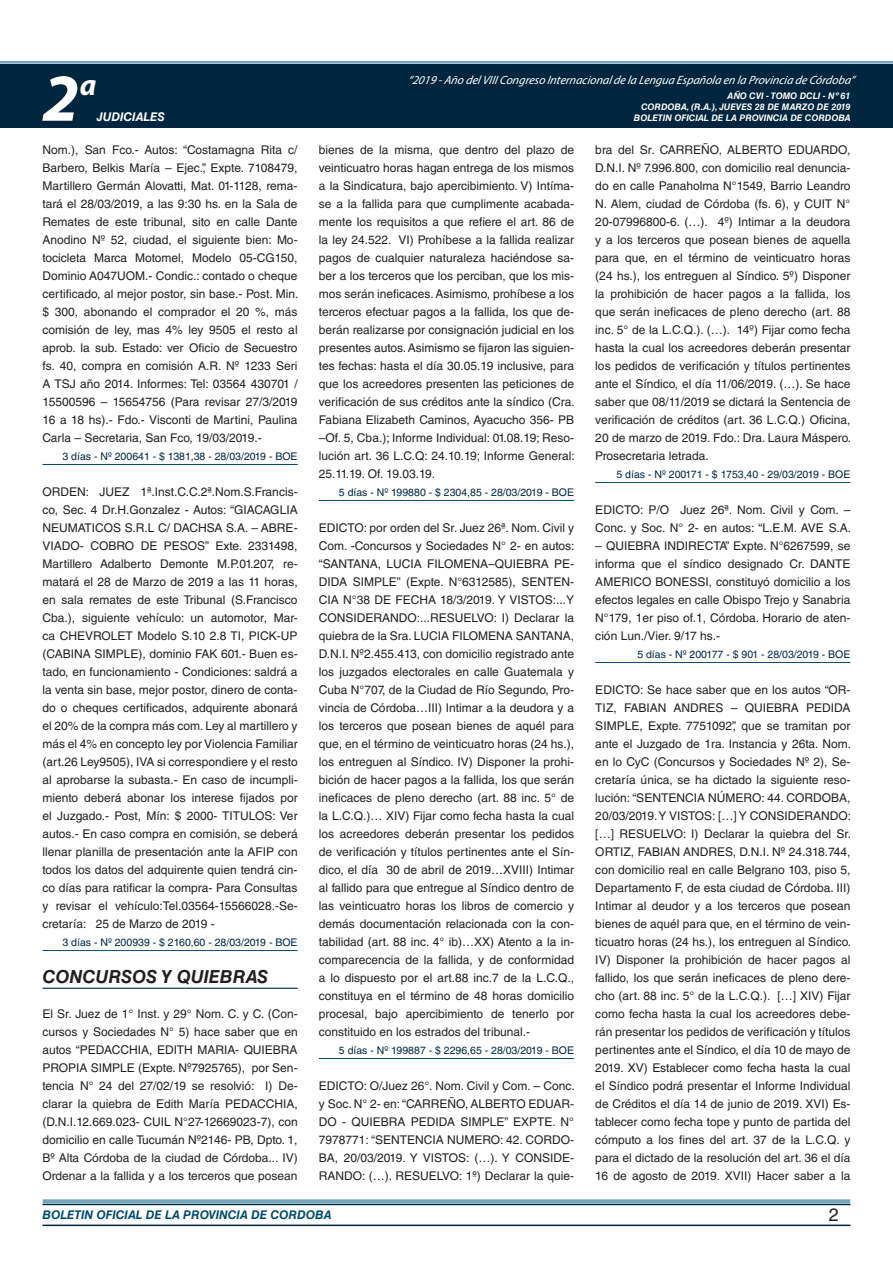
<style>
.page{position:relative;width:893px;height:1263px;background:#fff}
.page>*{position:absolute;margin:0;border:0;box-sizing:border-box;transform-origin:0 0}
.t1{font:italic 700 67.5px "Myriad Pro";color:#fff}
.t2{font:italic 700 30px "Myriad Pro";color:#fff}
.t3{font:italic 700 18px "Helvetica LT Std";color:#231f20}
.t4{font:18px "Helvetica LT Std";color:#231f20}
.t5{font:12px/18px "Helvetica LT Std";color:#231f20;text-align:justify}
.t6{font:italic 12px "Myriad Pro";color:#fff}
.t7{font:italic 700 12px "Helvetica LT Std";color:#004b6c}
.t8{font:italic 700 12px "Helvetica LT Std";color:#fff}
.t9{font:10.5px "Helvetica LT Std";color:#00263f}
.t10{font:italic 700 9px/10.8px "Helvetica LT Std";color:#fff;text-align:right}
</style>
<div class="page">
<div style="left:0;top:61px;width:893px;height:6px;background:#fff;opacity:.75"></div>
<div style="left:0;top:64px;width:893px;height:64px;background:#00263f"></div>
<hr style="left:43px;top:1224px;width:807px;height:2px;background:#00263f">
<div style="left:42px;top:1198px;width:809px;height:8px;background:#fff;opacity:.75"></div>
<hr style="left:43px;top:464px;width:255px;height:1px;background:#004b6c">
<hr style="left:43px;top:950px;width:255px;height:1px;background:#004b6c">
<hr style="left:43px;top:988px;width:255px;height:1px;background:#00263f">
<hr style="left:319px;top:500px;width:255px;height:1px;background:#004b6c">
<hr style="left:319px;top:1058px;width:255px;height:1px;background:#004b6c">
<hr style="left:595px;top:482px;width:255px;height:1px;background:#004b6c">
<hr style="left:595px;top:662px;width:255px;height:1px;background:#004b6c">
<h2 class="t2" style="left:80px;top:66px;width:18px">a</h2>
<p class="t6" style="left:408px;top:72px;width:448px">“2019 -Año delVIIICongreso Internacionalde la Lengua Esp añola en la Provincia de Córdoba”</p>
<h1 class="t1" style="left:43px;top:54px;width:38px">2</h1>
<p class="t10" style="left:641px;top:91px;width:211px">AÑO CVI - TOMO DCLI - Nº 61<br>CORDOBA, (R.A.), JUEVES 28 DE MARZO DE 2019</p>
<p class="t8" style="left:97px;top:110px;width:70px">JUDICIALES</p>
<p class="t10" style="left:634px;top:112px;width:218px">BOLETIN OFICIAL DE LA PROVINCIA DE CORDOBA</p>
<p class="t5" style="left:43px;top:141px;width:257px">Nom.), San Fco.- Autos: “Costamagna Rita c/ Barbero, Belkis María – Ejec.”, Expte. 7108479, Martillero Germán Alovatti, Mat. 01-1128, rema&shy;tará el 28/03/2019, a las 9:30 hs. en la Sala de Remates de este tribunal, sito en calle Dante Anodino Nº 52, ciudad, el siguiente bien: Mo&shy;tocicleta Marca Motomel, Modelo 05-CG150, Dominio A047UOM.- Condic.: contado o cheque certificado, al mejor postor, sin base.- Post. Min. $ 300, abonando el comprador el 20 %, más comisión de ley, mas 4% ley 9505 el resto al aprob. la sub. Estado: ver Oficio de Secuestro fs. 40, compra en comisión A.R. Nº 1233 Seri A TSJ año 2014. Informes: Tel: 03564 430701 / 15500596 – 15654756 (Para revisar 27/3/2019<br>16 a 18 hs).- Fdo.- Visconti de Martini, Paulina Carla – Secretaria, San Fco, 19/03/2019.-</p>
<p class="t9" style="left:63px;top:450px;width:237px">3 días - Nº 200641 - $ 1381,38 - 28/03/2019 - BOE</p>
<p class="t5" style="left:43px;top:483px;width:257px">ORDEN: JUEZ 1ª.Inst.C.C.2ª.Nom.S.Francis&shy;co, Sec. 4 Dr.H.Gonzalez - Autos: “GIACAGLIA NEUMATICOS S.R.L C/ DACHSA S.A. – ABRE-VIADO- COBRO DE PESOS” Exte. 2331498, Martillero Adalberto Demonte M.P.01.207, re&shy;matará el 28 de Marzo de 2019 a las 11 horas, en sala remates de este Tribunal (S.Francisco Cba.), siguiente vehículo: un automotor, Mar&shy;ca CHEVROLET Modelo S.10 2.8 TI, PICK-UP (CABINA SIMPLE), dominio FAK 601.- Buen es&shy;tado, en funcionamiento - Condiciones: saldrá a la venta sin base, mejor postor, dinero de conta&shy;do o cheques certificados, adquirente abonará el 20% de la compra más com. Ley al martillero y más el 4% en concepto ley por Violencia Familiar (art.26 Ley9505), IVA si correspondiere y el resto al aprobarse la subasta.- En caso de incumpli&shy;miento deberá abonar los interese fijados por el Juzgado.- Post, Mín: $ 2000- TITULOS: Ver autos.- En caso compra en comisión, se deberá llenar planilla de presentación ante la AFIP con todos los datos del adquirente quien tendrá cin&shy;co días para ratificar la compra- Para Consultas y revisar el vehículo:Tel.03564-15566028.-Se&shy;cretaría: 25 de Marzo de 2019 -</p>
<p class="t9" style="left:63px;top:936px;width:237px">3 días - Nº 200939 - $ 2160,60 - 28/03/2019 - BOE</p>
<h3 class="t3" style="left:43px;top:966px;width:227px">CONCURSOS Y QUIEBRAS</h3>
<p class="t5" style="left:43px;top:1005px;width:257px">El Sr. Juez de 1° Inst. y 29° Nom. C. y C. (Con&shy;cursos y Sociedades N° 5) hace saber que en autos “PEDACCHIA, EDITH MARIA- QUIEBRA PROPIA SIMPLE (Expte. Nº7925765), por Sen&shy;tencia N° 24 del 27/02/19 se resolvió: I) De&shy;clarar la quiebra de Edith María PEDACCHIA, (D.N.I.12.669.023- CUIL N°27-12669023-7), con domicilio en calle Tucumán Nº2146- PB, Dpto. 1, Bº Alta Córdoba de la ciudad de Córdoba... IV)<br>Ordenar a la fallida y a los terceros que posean</p>
<p class="t5" style="left:319px;top:141px;width:257px">bienes de la misma, que dentro del plazo de veinticuatro horas hagan entrega de los mismos a la Sindicatura, bajo apercibimiento. V) Intíma&shy;se a la fallida para que cumplimente acabada&shy;mente los requisitos a que refiere el art. 86 de la ley 24.522. VI) Prohíbese a la fallida realizar pagos de cualquier naturaleza haciéndose sa&shy;ber a los terceros que los perciban, que los mis&shy;mos serán ineficaces. Asimismo, prohíbese a los terceros efectuar pagos a la fallida, los que de&shy;berán realizarse por consignación judicial en los presentes autos. Asimismo se fijaron las siguien&shy;tes fechas: hasta el día 30.05.19 inclusive, para que los acreedores presenten las peticiones de verificación de sus créditos ante la síndico (Cra.<br>Fabiana Elizabeth Caminos, Ayacucho 356- PB –Of. 5, Cba.); Informe Individual: 01.08.19; Reso&shy;lución art. 36 L.C.Q: 24.10.19; Informe General:<br>25.11.19. Of. 19.03.19.</p>
<p class="t9" style="left:339px;top:486px;width:237px">5 días - Nº 199880 - $ 2304,85 - 28/03/2019 - BOE</p>
<p class="t5" style="left:319px;top:519px;width:257px">EDICTO: por orden del Sr. Juez 26ª. Nom. Civil y Com. -Concursos y Sociedades N° 2- en autos: “SANTANA, LUCIA FILOMENA–QUIEBRA PE-DIDA SIMPLE” (Expte. N°6312585), SENTEN-CIA N°38 DE FECHA 18/3/2019. Y VISTOS:...Y CONSIDERANDO:...RESUELVO: I) Declarar la quiebra de la Sra. LUCIA FILOMENA SANTANA, D.N.I. Nº2.455.413, con domicilio registrado ante los juzgados electorales en calle Guatemala y Cuba N°707, de la Ciudad de Río Segundo, Pro&shy;vincia de Córdoba…III) Intimar a la deudora y a los terceros que posean bienes de aquél para que, en el término de veinticuatro horas (24 hs.), los entreguen al Síndico. IV) Disponer la prohi&shy;bición de hacer pagos a la fallida, los que serán ineficaces de pleno derecho (art. 88 inc. 5° de la L.C.Q.)… XIV) Fijar como fecha hasta la cual los acreedores deberán presentar los pedidos de verificación y títulos pertinentes ante el Sín&shy;dico, el día 30 de abril de 2019…XVIII) Intimar al fallido para que entregue al Síndico dentro de las veinticuatro horas los libros de comercio y demás documentación relacionada con la con&shy;tabilidad (art. 88 inc. 4° ib)…XX) Atento a la in&shy;comparecencia de la fallida, y de conformidad a lo dispuesto por el art.88 inc.7 de la L.C.Q., constituya en el término de 48 horas domicilio procesal, bajo apercibimiento de tenerlo por constituido en los estrados del tribunal.-</p>
<p class="t9" style="left:339px;top:1044px;width:237px">5 días - Nº 199887 - $ 2296,65 - 28/03/2019 - BOE</p>
<p class="t5" style="left:319px;top:1077px;width:257px">EDICTO: O/Juez 26°. Nom. Civil y Com. – Conc. y Soc. N° 2- en: “CARREÑO, ALBERTO EDUAR-DO - QUIEBRA PEDIDA SIMPLE” EXPTE. N° 7978771: “SENTENCIA NUMERO: 42. CORDO-BA, 20/03/2019. Y VISTOS: (…). Y CONSIDE-RANDO: (…). RESUELVO: 1º) Declarar la quie-</p>
<p class="t5" style="left:595px;top:141px;width:257px">bra del Sr. CARREÑO, ALBERTO EDUARDO, D.N.I. Nº 7.996.800, con domicilio real denuncia&shy;do en calle Panaholma N°1549, Barrio Leandro N. Alem, ciudad de Córdoba (fs. 6), y CUIT N° 20-07996800-6. (…). 4º) Intimar a la deudora y a los terceros que posean bienes de aquella para que, en el término de veinticuatro horas (24 hs.), los entreguen al Síndico. 5º) Disponer la prohibición de hacer pagos a la fallida, los que serán ineficaces de pleno derecho (art. 88 inc. 5° de la L.C.Q.). (…). 14º) Fijar como fecha hasta la cual los acreedores deberán presentar los pedidos de verificación y títulos pertinentes ante el Síndico, el día 11/06/2019. (…). Se hace saber que 08/11/2019 se dictará la Sentencia de verificación de créditos (art. 36 L.C.Q.) Oficina, 20 de marzo de 2019. Fdo.: Dra. Laura Máspero.<br>Prosecretaria letrada.</p>
<p class="t9" style="left:617px;top:468px;width:235px">5 días - Nº 200171 - $ 1753,40 - 29/03/2019 - BOE</p>
<p class="t5" style="left:595px;top:501px;width:257px">EDICTO: P/O Juez 26ª. Nom. Civil y Com. –<br>Conc. y Soc. N° 2- en autos: “L.E.M. AVE S.A.</p>
<p class="t5" style="left:595px;top:537px;width:257px">– QUIEBRA INDIRECTA” Expte. N°6267599, se informa que el síndico designado Cr. DANTE AMERICO BONESSI, constituyó domicilio a los efectos legales en calle Obispo Trejo y Sanabria N°179, 1er piso of.1, Córdoba. Horario de aten&shy;ción Lun./Vier. 9/17 hs.-</p>
<p class="t9" style="left:637px;top:648px;width:215px">5 días - Nº 200177 - $ 901 - 28/03/2019 - BOE</p>
<p class="t5" style="left:595px;top:681px;width:257px">EDICTO: Se hace saber que en los autos “OR-TIZ, FABIAN ANDRES – QUIEBRA PEDIDA SIMPLE, Expte. 7751092”, que se tramitan por ante el Juzgado de 1ra. Instancia y 26ta. Nom. en lo CyC (Concursos y Sociedades Nº 2), Se&shy;cretaría única, se ha dictado la siguiente reso&shy;lución: “SENTENCIA NÚMERO: 44. CORDOBA, 20/03/2019. Y VISTOS: […] Y CONSIDERANDO: […] RESUELVO: I) Declarar la quiebra del Sr.<br>ORTIZ, FABIAN ANDRES, D.N.I. Nº 24.318.744, con domicilio real en calle Belgrano 103, piso 5, Departamento F, de esta ciudad de Córdoba. III)<br>Intimar al deudor y a los terceros que posean bienes de aquél para que, en el término de vein&shy;ticuatro horas (24 hs.), los entreguen al Síndico.<br>IV) Disponer la prohibición de hacer pagos al fallido, los que serán ineficaces de pleno dere&shy;cho (art. 88 inc. 5° de la L.C.Q.). […] XIV) Fijar como fecha hasta la cual los acreedores debe&shy;rán presentar los pedidos de verificación y títulos pertinentes ante el Síndico, el día 10 de mayo de 2019. XV) Establecer como fecha hasta la cual el Síndico podrá presentar el Informe Individual de Créditos el día 14 de junio de 2019. XVI) Es&shy;tablecer como fecha tope y punto de partida del cómputo a los fines del art. 37 de la L.C.Q. y para el dictado de la resolución del art. 36 el día 16 de agosto de 2019. XVII) Hacer saber a la</p>
<p class="t7" style="left:43px;top:1208px;width:290px">BOLETIN OFICIAL DE LA PROVINCIA DE CORDOBA</p>
<h3 class="t4" style="left:829px;top:1204px;width:12px">2</h3>
</div>
